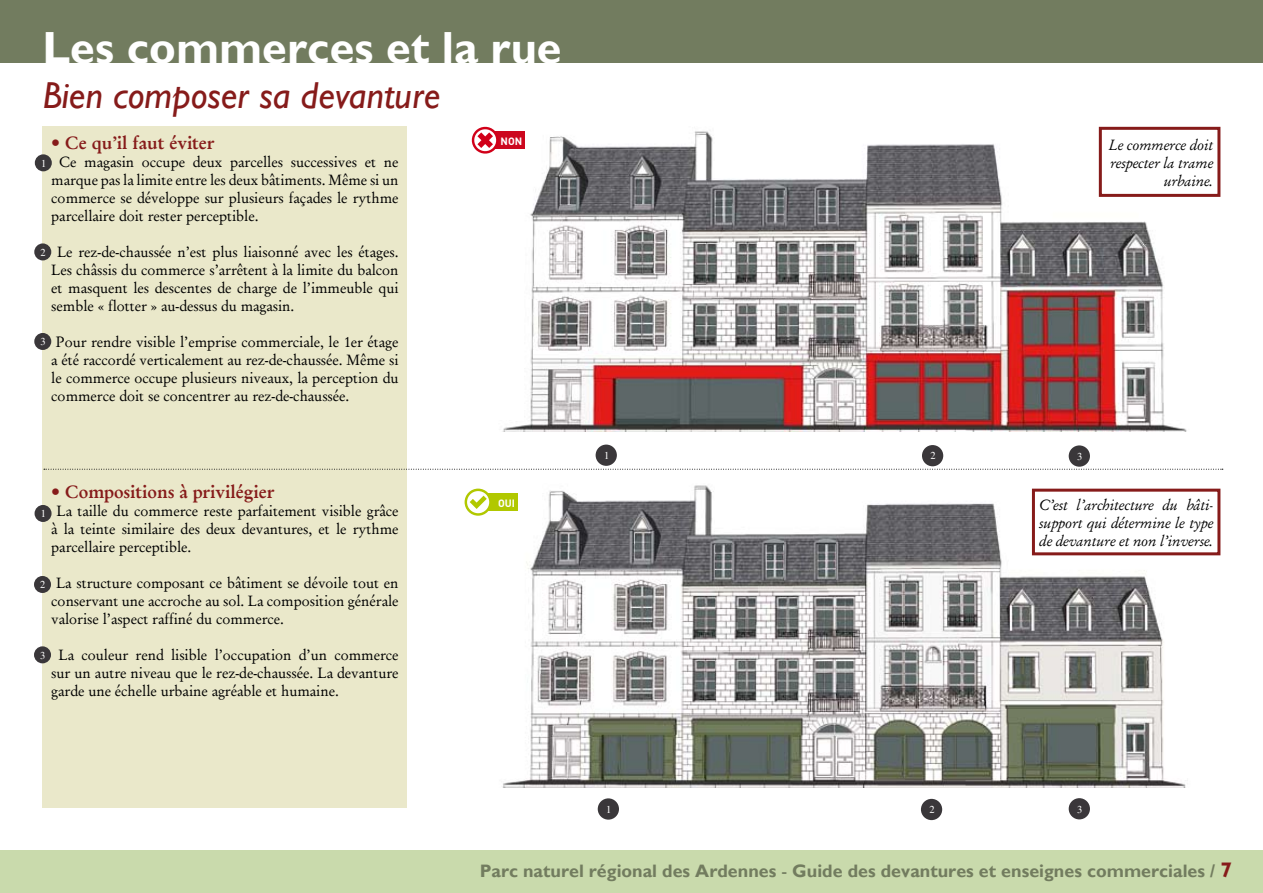
<style>
.page{position:relative;width:1263px;height:893px;background:#fff}
.page>*{position:absolute;margin:0;border:0;box-sizing:border-box;transform-origin:0 0}
.t1{font:700 45px "Gill Sans";color:#fff}
.t2{font:italic 37.5px "Gill Sans";color:#861b1a}
.t3{font:700 21px "Gill Sans";color:#861b1a}
.t4{font:700 18px "Gill Sans";color:#727c5f}
.t5{font:18px "Garamond Halbfett";color:#861b1a}
.t6{font:15px/18px "Garamond Antiqua";color:#000;text-align:justify}
.t7{font:15px/18px "Garamond Kursiv";color:#000;text-align:right}
.t8{font:10.5px "Times";color:#fff}
.t9{font:700 10.5px "DIN";color:#fff}
.s1{font-weight:400}
</style>
<div class="page">
<div style="left:0;top:850px;width:1263px;height:43px;background:#c9daac"></div>
<div style="left:0;top:0;width:1263px;height:63px;background:#727c5f"></div>
<div style="left:43px;top:127px;width:364px;height:681px;background:#eae8ca"></div>
<img style="left:500px;top:126px;width:721px;height:305px">
<img style="left:475px;top:468px;width:737px;height:320px">
<div style="left:596px;top:445px;width:21px;height:21px;background:#3a373a;border-radius:50%"></div>
<div style="left:598px;top:798px;width:21px;height:22px;background:#3a373a;border-radius:50%"></div>
<div style="left:922px;top:445px;width:21px;height:21px;background:#3a373a;border-radius:50%"></div>
<div style="left:921px;top:799px;width:21px;height:21px;background:#3a373a;border-radius:50%"></div>
<div style="left:1069px;top:445px;width:21px;height:22px;background:#3a373a;border-radius:50%"></div>
<div style="left:1069px;top:798px;width:21px;height:21px;background:#3a373a;border-radius:50%"></div>
<div style="left:35px;top:154px;width:17px;height:17px;background:#3a373a;border-radius:50%"></div>
<div style="left:34px;top:243px;width:17px;height:17px;background:#3a373a;border-radius:50%"></div>
<div style="left:34px;top:333px;width:17px;height:17px;background:#3a373a;border-radius:50%"></div>
<div style="left:35px;top:505px;width:17px;height:17px;background:#3a373a;border-radius:50%"></div>
<div style="left:34px;top:576px;width:17px;height:17px;background:#3a373a;border-radius:50%"></div>
<div style="left:34px;top:646px;width:17px;height:17px;background:#3a373a;border-radius:50%"></div>
<div style="left:1099px;top:127px;width:121px;height:70px;border:3px solid #861b1a"></div>
<div style="left:1032px;top:489px;width:188px;height:66px;border:3px solid #861b1a"></div>
<div style="left:487px;top:493px;width:30px;height:18px;background:#b1c800"></div>
<svg style="left:465px;top:489px;width:27px;height:27px"></svg>
<div style="left:494px;top:132px;width:30px;height:17px;background:#cc071e"></div>
<svg style="left:471px;top:126px;width:29px;height:28px"></svg>
<svg style="left:44px;top:469px;width:1179px;height:1px"></svg>
<h1 class="t1" style="left:43px;top:21px;width:521px">Les commerces et la rue</h1>
<h2 class="t2" style="left:43px;top:74px;width:399px">Bien composer sa devanture</h2>
<p class="t5" style="left:51px;top:132px;width:165px">• Ce qu’il faut éviter</p>
<p class="t6" style="left:51px;top:153px;width:349px;text-indent:8px">Ce magasin occupe deux parcelles successives et ne marque pas la limite entre les deux bâtiments. Même si un commerce se développe sur plusieurs façades le rythme parcellaire doit rester perceptible.</p>
<p class="t6" style="left:51px;top:243px;width:349px;text-indent:6px">Le rez-de-chaussée n’est plus liaisonné avec les étages.<br>Les châssis du commerce s’arrêtent à la limite du balcon et masquent les descentes de charge de l’immeuble qui semble « flotter » au-dessus du magasin.</p>
<p class="t6" style="left:51px;top:333px;width:349px;text-indent:5px">Pour rendre visible l’emprise commerciale, le 1er étage a été raccordé verticalement au rez-de-chaussée. Même si le commerce occupe plusieurs niveaux, la perception du commerce doit se concentrer au rez-de-chaussée.</p>
<p class="t8" style="left:41px;top:157px;width:7px">1</p>
<p class="t8" style="left:40px;top:246px;width:7px">2</p>
<p class="t8" style="left:40px;top:335px;width:7px">3</p>
<p class="t5" style="left:51px;top:481px;width:225px">• Compositions à privilégier</p>
<p class="t6" style="left:51px;top:502px;width:349px;text-indent:5px">La taille du commerce reste parfaitement visible grâce à la teinte similaire des deux devantures, et le rythme parcellaire perceptible.</p>
<p class="t6" style="left:51px;top:574px;width:349px;text-indent:5px">La structure composant ce bâtiment se dévoile tout en conservant une accroche au sol. La composition générale valorise l’aspect raffiné du commerce.</p>
<p class="t6" style="left:51px;top:646px;width:349px;text-indent:7px">La couleur rend lisible l’occupation d’un commerce sur un autre niveau que le rez-de-chaussée. La devanture garde une échelle urbaine agréable et humaine.</p>
<p class="t8" style="left:41px;top:507px;width:7px">1</p>
<p class="t8" style="left:40px;top:578px;width:7px">2</p>
<p class="t8" style="left:40px;top:649px;width:7px">3</p>
<p class="t9" style="left:500px;top:134px;width:23px">NON</p>
<p class="t9" style="left:498px;top:496px;width:18px">oui</p>
<p class="t8" style="left:604px;top:449px;width:7px">1</p>
<p class="t8" style="left:606px;top:803px;width:7px">1</p>
<p class="t7" style="left:1109px;top:135px;width:106px">Le commerce doit respecter la trame urbaine.</p>
<p class="t8" style="left:930px;top:450px;width:7px">2</p>
<p class="t8" style="left:1077px;top:450px;width:7px">3</p>
<p class="t7" style="left:1039px;top:496px;width:176px;text-align:justify">C’est l’architecture du bâti&shy;support qui détermine le type de devanture et non l’inverse.</p>
<p class="t8" style="left:929px;top:803px;width:7px">2</p>
<p class="t8" style="left:1077px;top:803px;width:7px">3</p>
<h3 class="t3" style="left:1220px;top:858px;width:13px">7</h3>
<p class="t4" style="left:480px;top:860px;width:737px">Parc naturel régional des Ardennes <span class="s1">-</span> Guide des devantures et enseignes commerciales /</p>
</div>
